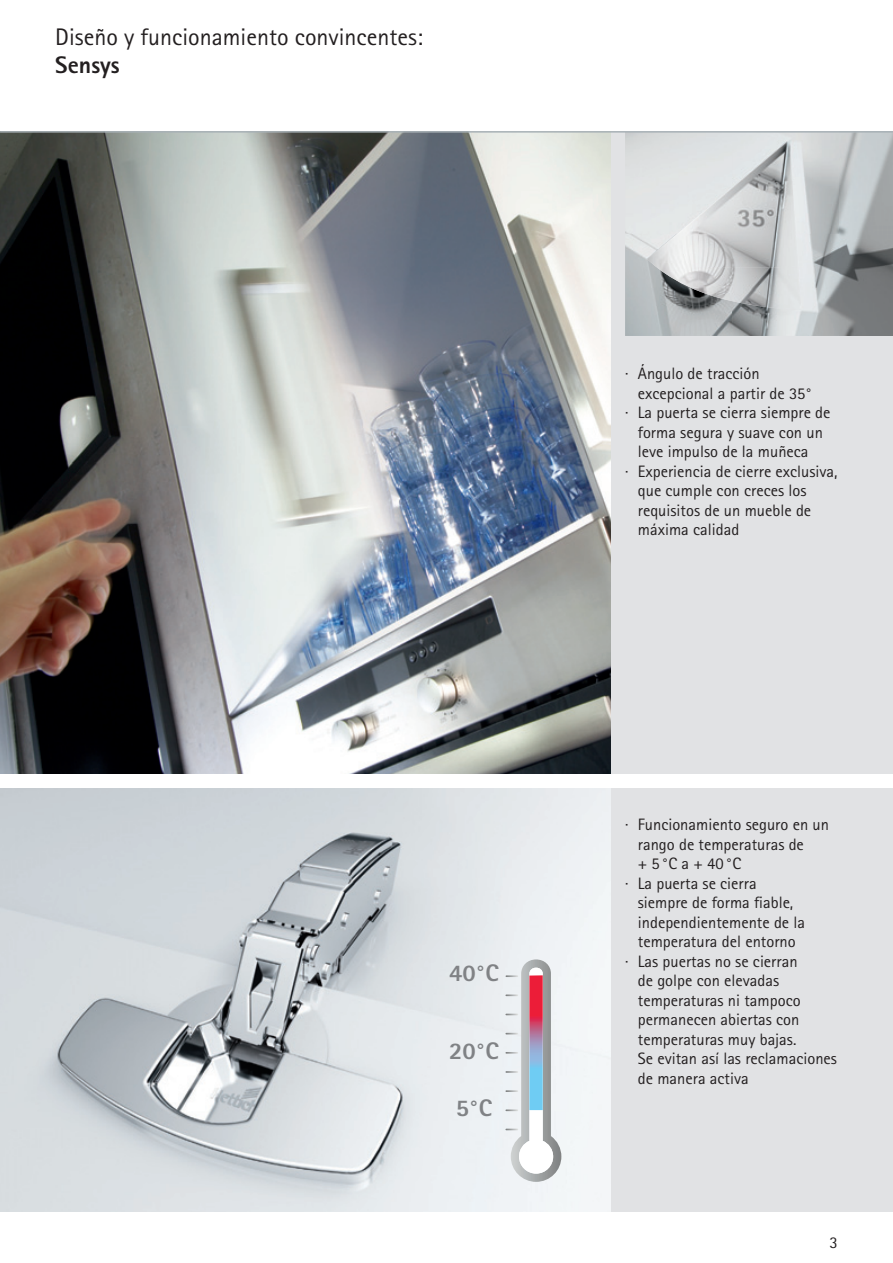
<style>
.page{position:relative;width:893px;height:1263px;background:#fff}
.page>*{position:absolute;margin:0;border:0;box-sizing:border-box;transform-origin:0 0}
.t1{font:24px "Rotis Sans Serif Pro Cyr";color:#231f20}
.t2{font:800 24px "Rotis Sans Serif Pro Cyr";color:#808285}
.t3{font:800 24px "Rotis Sans Serif Pro Cyr";color:#231f20}
.t4{font:16.5px "Rotis Sans Serif Pro Cyr";color:#231f20}
</style>
<div class="page">
<div style="left:0;top:132px;width:893px;height:642px;background:#e1e2e4"></div>
<div style="left:0;top:789px;width:893px;height:423px;background:#e1e2e4"></div>
<img style="left:0;top:133px;width:610px;height:641px">
<img style="left:625px;top:133px;width:214px;height:101px">
<img style="left:839px;top:133px;width:54px;height:203px">
<img style="left:625px;top:234px;width:107px;height:102px">
<img style="left:795px;top:234px;width:44px;height:102px">
<img style="left:732px;top:310px;width:47px;height:26px">
<img style="left:698px;top:140px;width:100px;height:127px">
<img style="left:647px;top:216px;width:52px;height:75px">
<img style="left:698px;top:267px;width:103px;height:43px">
<img style="left:0;top:789px;width:610px;height:423px">
<svg style="left:505px;top:959px;width:56px;height:223px;background:#cfcbd2"></svg>
<hr style="left:0;top:131px;width:893px;height:2px;background:#a8b1b6">
<h1 class="t1" style="left:55px;top:28px;width:369px">Diseño y funcionamiento convincentes:</h1>
<h1 class="t3" style="left:55px;top:57px;width:66px">Sensys</h1>
<h1 class="t2" style="left:449px;top:965px;width:51px">40°C</h1>
<h1 class="t2" style="left:449px;top:1042px;width:51px">20°C</h1>
<h1 class="t2" style="left:456px;top:1100px;width:38px">5°C</h1>
<p class="t4" style="left:625px;top:368px;width:136px">· Ángulo de tracción</p>
<p class="t4" style="left:638px;top:387px;width:176px">excepcional a partir de 35°</p>
<p class="t4" style="left:625px;top:407px;width:207px">· La puerta se cierra siempre de</p>
<p class="t4" style="left:638px;top:426px;width:187px">forma segura y suave con un</p>
<p class="t4" style="left:638px;top:446px;width:172px">leve impulso de la muñeca</p>
<p class="t4" style="left:625px;top:465px;width:214px">· Experiencia de cierre exclusiva,</p>
<p class="t4" style="left:638px;top:485px;width:170px">que cumple con creces los</p>
<p class="t4" style="left:638px;top:504px;width:175px">requisitos de un mueble de</p>
<p class="t4" style="left:638px;top:524px;width:103px">máxima calidad</p>
<p class="t4" style="left:625px;top:819px;width:205px">· Funcionamiento seguro en un</p>
<p class="t4" style="left:638px;top:838px;width:168px">rango de temperaturas de</p>
<p class="t4" style="left:638px;top:858px;width:105px">+ 5 °C a + 40 °C</p>
<p class="t4" style="left:625px;top:877px;width:133px">· La puerta se cierra</p>
<p class="t4" style="left:638px;top:897px;width:157px">siempre de forma fiable,</p>
<p class="t4" style="left:638px;top:916px;width:169px">independientemente de la</p>
<p class="t4" style="left:638px;top:936px;width:159px">temperatura del entorno</p>
<p class="t4" style="left:625px;top:955px;width:174px">· Las puertas no se cierran</p>
<p class="t4" style="left:638px;top:975px;width:143px">de golpe con elevadas</p>
<p class="t4" style="left:638px;top:994px;width:164px">temperaturas ni tampoco</p>
<p class="t4" style="left:638px;top:1014px;width:163px">permanecen abiertas con</p>
<p class="t4" style="left:638px;top:1033px;width:160px">temperaturas muy bajas.</p>
<p class="t4" style="left:638px;top:1053px;width:201px">Se evitan así las reclamaciones</p>
<p class="t4" style="left:638px;top:1072px;width:112px">de manera activa</p>
<p class="t4" style="left:829px;top:1237px;width:10px">3</p>
</div>
